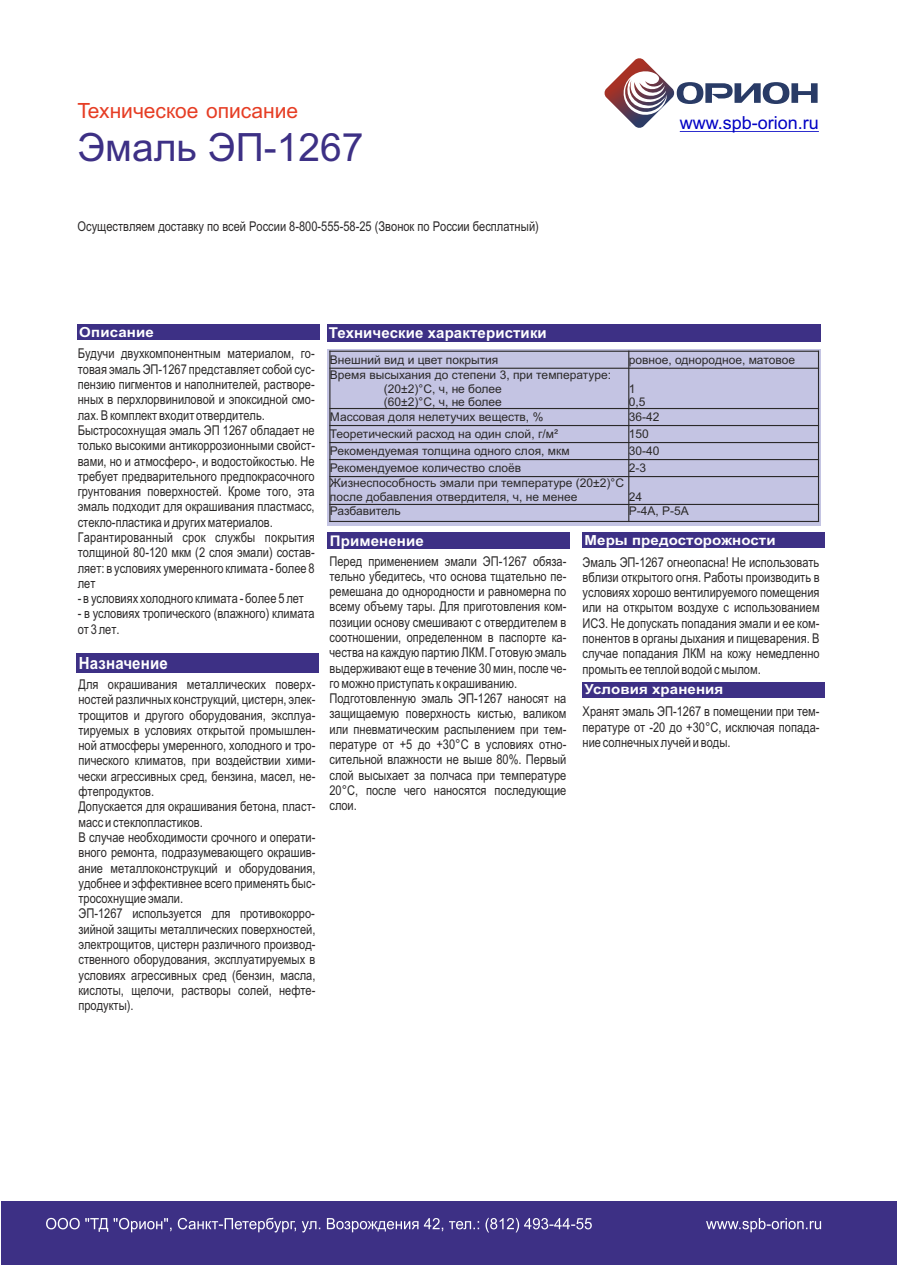
<style>
.page{position:relative;width:899px;height:1266px;background:#fff}
.page>*{position:absolute;margin:0;border:0;box-sizing:border-box;transform-origin:0 0}
.t1{font:39px "Arial";color:#3d3085}
.t2{font:21px "Arial";color:#e63d24}
.t3{font:18px "Arial";color:#0000c4}
.t4{font:700 16.8px "Arial";letter-spacing:.01em;color:#fff;scale:.9 1}
.t5{font:700 15px "Arial";letter-spacing:.01em;color:#fff}
.t6{font:700 14.7px "Arial";letter-spacing:.01em;color:#fff}
.t7{font:700 13.95px "Arial";letter-spacing:.01em;color:#fff;scale:1.08 1}
.t8{font:13.5px/15.3px "Arial Narrow";color:#2b2929}
.t9{font:12px/13.4px "Arial";color:#2b2929}
</style>
<div class="page">
<svg style="left:604px;top:58px;width:213px;height:70px"></svg>
<hr style="left:679px;top:131px;width:43px;height:1px;background:#0000c4">
<hr style="left:722px;top:131px;width:96px;height:1px;background:#0000c4">
<div style="left:2px;top:1201px;width:895px;height:63px;background:#3d3085"></div>
<svg style="left:46px;top:1218px;width:545px;height:14px"></svg>
<svg style="left:706px;top:1218px;width:114px;height:15px"></svg>
<div style="left:77px;top:324px;width:242px;height:16px;background:#3d3085"></div>
<div style="left:327px;top:324px;width:494px;height:17px;background:#3d3085"></div>
<div style="left:77px;top:653px;width:242px;height:19px;background:#3d3085"></div>
<div style="left:327px;top:350px;width:493px;height:176px;background:#c4c4e3"></div>
<hr style="left:329px;top:351px;width:1px;height:171px;background:#2b2929">
<hr style="left:628px;top:351px;width:1px;height:171px;background:#2b2929">
<hr style="left:817px;top:351px;width:1px;height:171px;background:#2b2929">
<hr style="left:329px;top:521px;width:489px;height:1px;background:#2b2929">
<hr style="left:329px;top:504px;width:489px;height:1px;background:#2b2929">
<hr style="left:329px;top:476px;width:489px;height:1px;background:#2b2929">
<hr style="left:329px;top:459px;width:489px;height:1px;background:#2b2929">
<hr style="left:329px;top:442px;width:489px;height:1px;background:#2b2929">
<hr style="left:329px;top:425px;width:489px;height:1px;background:#2b2929">
<hr style="left:329px;top:408px;width:489px;height:1px;background:#2b2929">
<hr style="left:329px;top:368px;width:489px;height:1px;background:#2b2929">
<hr style="left:329px;top:351px;width:489px;height:1px;background:#2b2929">
<div style="left:581px;top:682px;width:243px;height:16px;background:#3d3085"></div>
<div style="left:581px;top:532px;width:243px;height:16px;background:#3d3085"></div>
<div style="left:327px;top:533px;width:243px;height:16px;background:#3d3085"></div>
<h2 class="t2" style="left:77px;top:103px;width:222px">Техническое описание</h2>
<h1 class="t1" style="left:78px;top:133px;width:287px">Эмаль ЭП-1267</h1>
<p class="t8" style="left:77px;top:219px;width:462px">Осуществляем доставку по всей России 8-800-555-58-25 (Звонок по России бесплатный)</p>
<h3 class="t3" style="left:679px;top:116px;width:141px">www.spb-orion.ru</h3>
<p class="t7" style="left:79px;top:327px;width:70px">Описание</p>
<p class="t8" style="left:78px;top:347px;width:239px">Будучи двухкомпонентным материалом, го&shy;товая эмаль ЭП-1267 представляет собой сус&shy;пензию пигментов и наполнителей, растворе&shy;нных в перхлорвиниловой и эпоксидной смо&shy;лах. В комплект входит отвердитель.<br>Быстросохнущая эмаль ЭП 1267 обладает не только высокими антикоррозионными свойст&shy;вами, но и атмосферо-, и водостойкостью. Не требует предварительного предпокрасочного грунтования поверхностей. Кроме того, эта эмаль подходит для окрашивания пластмасс, стекло-пластика и других материалов.<br>Гарантированный срок службы покрытия толщиной 80-120 мкм (2 слоя эмали) состав&shy;ляет: в условиях умеренного климата - более 8 лет</p>
<p class="t8" style="left:78px;top:592px;width:228px">- в условиях холодного климата - более 5 лет</p>
<p class="t8" style="left:78px;top:607px;width:238px">- в условиях тропического (влажного) климата от 3 лет.</p>
<p class="t4" style="left:79px;top:656px;width:100px">Назначение</p>
<p class="t8" style="left:78px;top:678px;width:238px">Для окрашивания металлических поверх&shy;ностей различных конструкций, цистерн, элек&shy;трощитов и другого оборудования, эксплуа&shy;тируемых в условиях открытой промышлен&shy;ной атмосферы умеренного, холодного и тро&shy;пического климатов, при воздействии хими&shy;чески агрессивных сред, бензина, масел, не&shy;фтепродуктов.<br>Допускается для окрашивания бетона, пласт&shy;масс и стеклопластиков.<br>В случае необходимости срочного и операти&shy;вного ремонта, подразумевающего окрашив&shy;ание металлоконструкций и оборудования, удобнее и эффективнее всего применять быс&shy;тросохнущие эмали.<br>ЭП-1267 используется для противокорро&shy;зийной защиты металлических поверхностей, электрощитов, цистерн различного производ&shy;ственного оборудования, эксплуатируемых в условиях агрессивных сред (бензин, масла, кислоты, щелочи, растворы солей, нефте&shy;продукты).</p>
<p class="t5" style="left:328px;top:327px;width:219px">Технические характеристики</p>
<p class="t9" style="left:330px;top:354px;width:170px">Внешний вид и цвет покрытия</p>
<p class="t9" style="left:628px;top:354px;width:168px">ровное, однородное, матовое</p>
<p class="t9" style="left:384px;top:369px;width:228px;text-indent:-54px">Время высыхания до степени 3, при температуре: (20±2)°С, ч, не более<br>(60±2)°С, ч, не более</p>
<p class="t9" style="left:628px;top:383px;width:18px">1<br>0,5</p>
<p class="t9" style="left:330px;top:411px;width:215px">Массовая доля нелетучих веществ, %</p>
<p class="t9" style="left:628px;top:411px;width:32px">36-42</p>
<p class="t9" style="left:330px;top:428px;width:229px">Теоретический расход на один слой, г/м²</p>
<p class="t9" style="left:628px;top:428px;width:22px">150</p>
<p class="t9" style="left:330px;top:445px;width:241px">Рекомендуемая толщина одного слоя, мкм</p>
<p class="t9" style="left:628px;top:445px;width:32px">30-40</p>
<p class="t9" style="left:330px;top:462px;width:193px">Рекомендуемое количество слоёв</p>
<p class="t9" style="left:628px;top:462px;width:19px">2-3</p>
<p class="t9" style="left:330px;top:478px;width:295px">Жизнеспособность эмали при температуре (20±2)°С после добавления отвердителя, ч, не менее</p>
<p class="t9" style="left:628px;top:491px;width:15px">24</p>
<p class="t9" style="left:330px;top:505px;width:72px">Разбавитель</p>
<p class="t9" style="left:628px;top:505px;width:62px">Р-4А, Р-5А</p>
<p class="t6" style="left:330px;top:535px;width:95px">Применение</p>
<p class="t8" style="left:329px;top:554px;width:238px">Перед применением эмали ЭП-1267 обяза&shy;тельно убедитесь, что основа тщательно пе&shy;ремешана до однородности и равномерна по всему объему тары. Для приготовления ком&shy;позиции основу смешивают с отвердителем в соотношении, определенном в паспорте ка&shy;чества на каждую партию ЛКМ. Готовую эмаль выдерживают еще в течение 30 мин, после че&shy;го можно приступать к окрашиванию.<br>Подготовленную эмаль ЭП-1267 наносят на защищаемую поверхность кистью, валиком или пневматическим распылением при тем&shy;пературе от +5 до +30°С в условиях отно&shy;сительной влажности не выше 80%. Первый слой высыхает за полчаса при температуре 20°С, после чего наносятся последующие слои.</p>
<p class="t7" style="left:584px;top:535px;width:178px">Меры предосторожности</p>
<p class="t8" style="left:582px;top:555px;width:238px;text-align:justify">Эмаль ЭП-1267 огнеопасна! Не использовать вблизи открытого огня. Работы производить в условиях хорошо вентилируемого помещения или на открытом воздухе с использованием ИСЗ. Не допускать попадания эмали и ее ком&shy;понентов в органы дыхания и пищеварения. В случае попадания ЛКМ на кожу немедленно промыть ее теплой водой с мылом.</p>
<p class="t7" style="left:584px;top:684px;width:130px">Условия хранения</p>
<p class="t8" style="left:582px;top:705px;width:238px;text-align:justify">Хранят эмаль ЭП-1267 в помещении при тем&shy;пературе от -20 до +30°С, исключая попада&shy;ние солнечных лучей и воды.</p>
</div>
